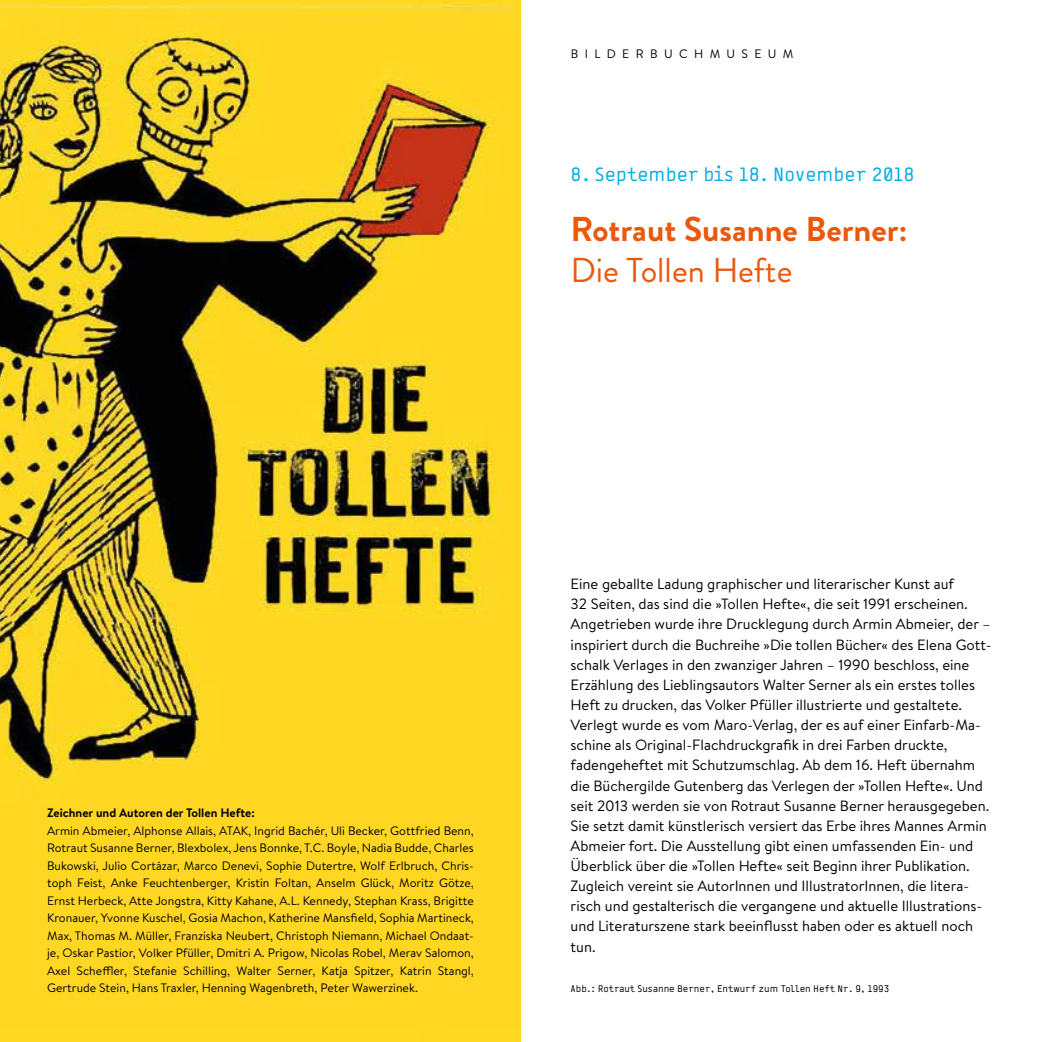
<style>
.page{position:relative;width:1042px;height:1042px;background:#fff}
.page>*{position:absolute;margin:0;border:0;box-sizing:border-box;transform-origin:0 0}
.t1{font:700 34.48px "Brandon Grotesque";color:#ea580c}
.t2{font:34.48px "Brandon Grotesque";color:#ea580c}
.t3{font:21px "Blue Not Mono";color:#00ace9}
.t4{font:14.88px/20.1px "Brandon Text";color:#000}
.t5{font:12.25px/17.5px "Brandon Text";color:#000;text-align:justify}
.t6{font:700 12.25px "Brandon Text";color:#000}
.t7{font:12.25px "Brandon Text";letter-spacing:.52em;color:#000}
.t8{font:10.5px "Blue Not Mono";color:#000}
</style>
<div class="page">
<div style="left:0;top:925px;width:521px;height:117px;background:#ffd723"></div>
<img style="left:0;top:0;width:521px;height:925px">
<p class="t7" style="left:571px;top:46px;width:224px">BILDERBUCHMUSEUM</p>
<h2 class="t3" style="left:570px;top:163px;width:345px">8. September bis 18. November 2018</h2>
<h1 class="t1" style="left:570px;top:205px;width:339px">Rotraut Susanne Berner:</h1>
<h1 class="t2" style="left:570px;top:246px;width:223px">Die Tollen Hefte</h1>
<p class="t6" style="left:47px;top:804px;width:209px">Zeichner und Autoren der Tollen Hefte:</p>
<p class="t5" style="left:47px;top:821px;width:428px">Armin Abmeier, Alphonse Allais, ATAK, Ingrid Bachér, Uli Becker, Gottfried Benn, Rotraut Susanne Berner, Blexbolex, Jens Bonnke, T.C. Boyle, Nadia Budde, Charles Bukowski, Julio Cortázar, Marco Denevi, Sophie Dutertre, Wolf Erlbruch, Chris&shy;toph Feist, Anke Feuchtenberger, Kristin Foltan, Anselm Glück, Moritz Götze, Ernst Herbeck, Atte Jongstra, Kitty Kahane, A.L. Kennedy, Stephan Krass, Brigitte Kronauer, Yvonne Kuschel, Gosia Machon, Katherine Mansfield, Sophia Martineck, Max, Thomas M. Müller, Franziska Neubert, Christoph Niemann, Michael Ondaat&shy;je, Oskar Pastior, Volker Pfüller, Dmitri A. Prigow, Nicolas Robel, Merav Salomon, Axel Scheffler, Stefanie Schilling, Walter Serner, Katja Spitzer, Katrin Stangl, Gertrude Stein, Hans Traxler, Henning Wagenbreth, Peter Wawerzinek.</p>
<p class="t4" style="left:570px;top:573px;width:422px">Eine geballte Ladung graphischer und literarischer Kunst auf<br>32 Seiten, das sind die »Tollen Hefte«, die seit 1991 erscheinen.<br>Angetrieben wurde ihre Drucklegung durch Armin Abmeier, der – inspiriert durch die Buchreihe »Die tollen Bücher« des Elena Gott&shy;schalk Verlages in den zwanziger Jahren – 1990 beschloss, eine Erzählung des Lieblingsautors Walter Serner als ein erstes tolles Heft zu drucken, das Volker Pfüller illustrierte und gestaltete.<br>Verlegt wurde es vom Maro-Verlag, der es auf einer Einfarb-Ma&shy;schine als Original-Flachdruckgrafik in drei Farben druckte, fadengeheftet mit Schutzumschlag. Ab dem 16. Heft übernahm die Büchergilde Gutenberg das Verlegen der »Tollen Hefte«. Und seit 2013 werden sie von Rotraut Susanne Berner herausgegeben.<br>Sie setzt damit künstlerisch versiert das Erbe ihres Mannes Armin Abmeier fort. Die Ausstellung gibt einen umfassenden Ein- und Überblick über die »Tollen Hefte« seit Beginn ihrer Publikation.<br>Zugleich vereint sie AutorInnen und IllustratorInnen, die litera&shy;risch und gestalterisch die vergangene und aktuelle Illustrations&shy;und Literaturszene stark beeinflusst haben oder es aktuell noch tun.</p>
<p class="t8" style="left:570px;top:983px;width:320px">Abb.: Rotraut Susanne Berner, Entwurf zum Tollen Heft Nr. 9, 1993</p>
</div>
